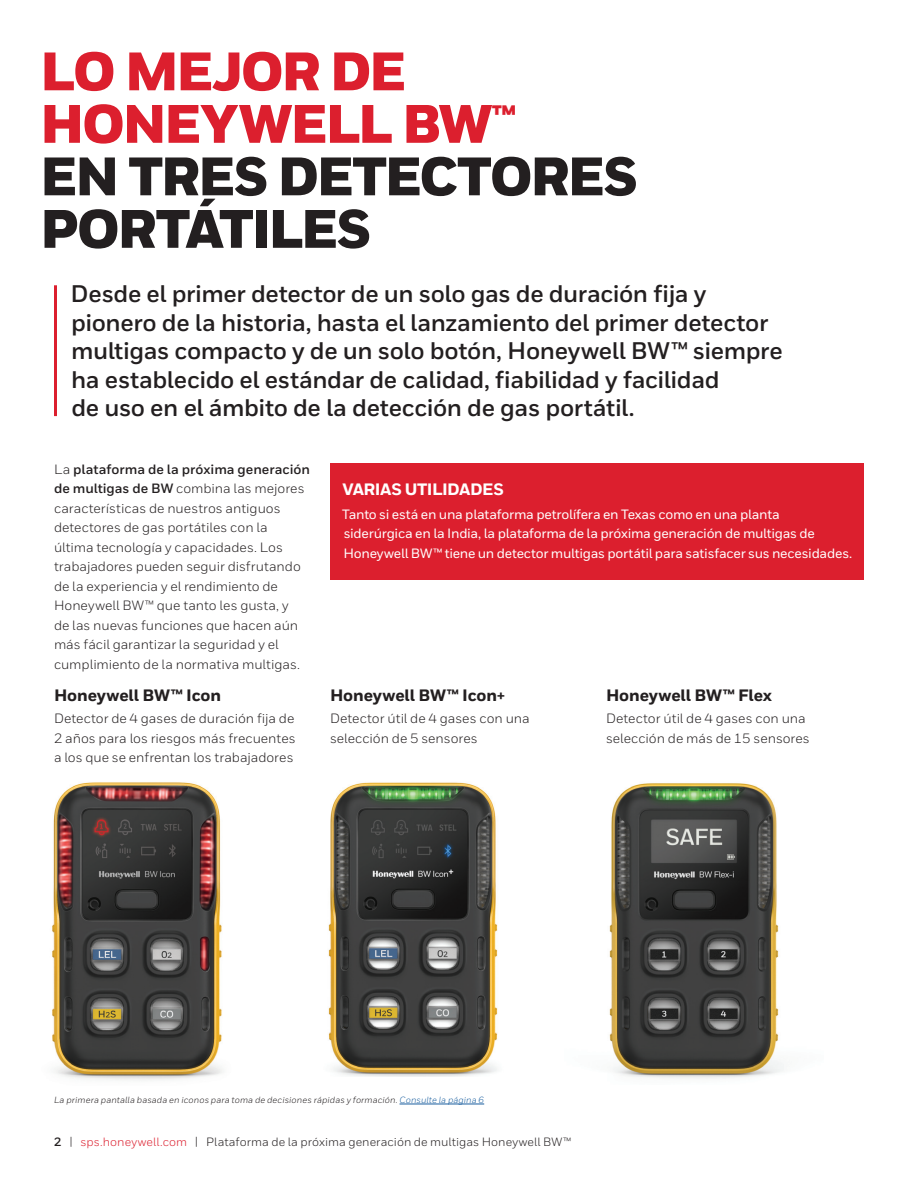
<style>
.page{position:relative;width:918px;height:1188px;background:#fff}
.page>*{position:absolute;margin:0;border:0;box-sizing:border-box;transform-origin:0 0}
.Title_40_30__the_res{font:900 54px/52.5px "Honeywell Sans";letter-spacing:-.045em;color:#231f20}
.Title_40_30__the_res-2{font:900 54px/52.5px "Honeywell Sans";letter-spacing:-.045em;color:#dc1f2e}
.Intro_Body{font:700 24px/28.5px "Honeywell Sans";letter-spacing:-.015em;color:#231f20}
.Heading_3__11_15{font:800 16.5px "Honeywell Sans";letter-spacing:-.01em;color:#231f20}
.Red_Sidebar__Heading{font:800 16.5px "Honeywell Sans";letter-spacing:-.025em;color:#fff}
.Intro_Body-2{font:13.5px/19.5px "Honeywell Sans";color:#231f20}
.Body__9_13_pt{font:500 13.5px/19.5px "Honeywell Sans";letter-spacing:-.02em;color:#fff}
.Body__9_13_pt-2{font:13.5px/19.5px "Honeywell Sans";color:#231f20}
.MASTER__Header_Foote{font:12px "Honeywell Sans";letter-spacing:.005em;color:#231f20}
.Body__9_13_pt-3{font:italic 9px "Honeywell Sans";letter-spacing:.01em;color:#231f20}
.s1{font-weight:700}
.s2{color:#175d9e}
.s3{color:#dc1f2e}
</style>
<div class="page">
<hr style="left:54px;top:285px;width:3px;height:131px;background:#dc1f2e">
<hr style="left:400px;top:1104px;width:84px;height:1px;background:#175d9e">
<div style="left:330px;top:463px;width:534px;height:117px;background:#dc1f2e"></div>
<img style="left:52px;top:782px;width:170px;height:298px">
<img style="left:328px;top:782px;width:170px;height:295px">
<img style="left:609px;top:783px;width:175px;height:296px">
<p class="Title_40_30__the_res-2" style="left:40px;top:48px;width:477px">LO MEJOR DE<br>HONEYWELL BW<sup>™</sup></p>
<p class="Title_40_30__the_res" style="left:40px;top:153px;width:599px">EN TRES DETECTORES<br>PORTÁTILES</p>
<p class="Intro_Body" style="left:71px;top:280px;width:714px">Desde el primer detector de un solo gas de duración fija y pionero de la historia, hasta el lanzamiento del primer detector multigas compacto y de un solo botón, Honeywell BW™ siempre ha establecido el estándar de calidad, fiabilidad y facilidad<br>de uso en el ámbito de la detección de gas portátil.</p>
<p class="Intro_Body-2" style="left:54px;top:459px;width:258px">La <span class="s1">plataforma de la próxima generación de multigas de BW</span> combina las mejores características de nuestros antiguos detectores de gas portátiles con la última tecnología y capacidades. Los trabajadores pueden seguir disfrutando de la experiencia y el rendimiento de Honeywell BW™ que tanto les gusta, y<br>de las nuevas funciones que hacen aún más fácil garantizar la seguridad y el cumplimiento de la normativa multigas.</p>
<p class="Heading_3__11_15" style="left:54px;top:685px;width:169px">Honeywell BW™ Icon</p>
<p class="Body__9_13_pt-2" style="left:54px;top:709px;width:243px;text-align:justify">Detector de 4 gases de duración fija de 2 años para los riesgos más frecuentes a los que se enfrentan los trabajadores</p>
<p class="Red_Sidebar__Heading" style="left:342px;top:479px;width:163px">VARIAS UTILIDADES</p>
<p class="Body__9_13_pt" style="left:342px;top:504px;width:512px">Tanto si está en una plataforma petrolífera en Texas como en una planta siderúrgica en la India, la plataforma de la próxima generación de multigas de<br>Honeywell BW™ tiene un detector multigas portátil para satisfacer sus necesidades.</p>
<p class="Heading_3__11_15" style="left:330px;top:685px;width:177px">Honeywell BW™ Icon+</p>
<p class="Body__9_13_pt-2" style="left:330px;top:709px;width:201px">Detector útil de 4 gases con una selección de 5 sensores</p>
<p class="Heading_3__11_15" style="left:606px;top:685px;width:168px">Honeywell BW™ Flex</p>
<p class="Body__9_13_pt-2" style="left:606px;top:709px;width:205px">Detector útil de 4 gases con una selección de más de 15 sensores</p>
<p class="Body__9_13_pt-3" style="left:54px;top:1095px;width:432px">La primera pantalla basada en iconos para toma de decisiones rápidas y formación. <span class="s2">Consulte la página 6</span></p>
<p class="MASTER__Header_Foote" style="left:54px;top:1135px;width:519px"><span class="s1">2</span> | <span class="s3">sps.honeywell.com</span> | Plataforma de la próxima generación de multigas Honeywell BW™</p>
</div>
